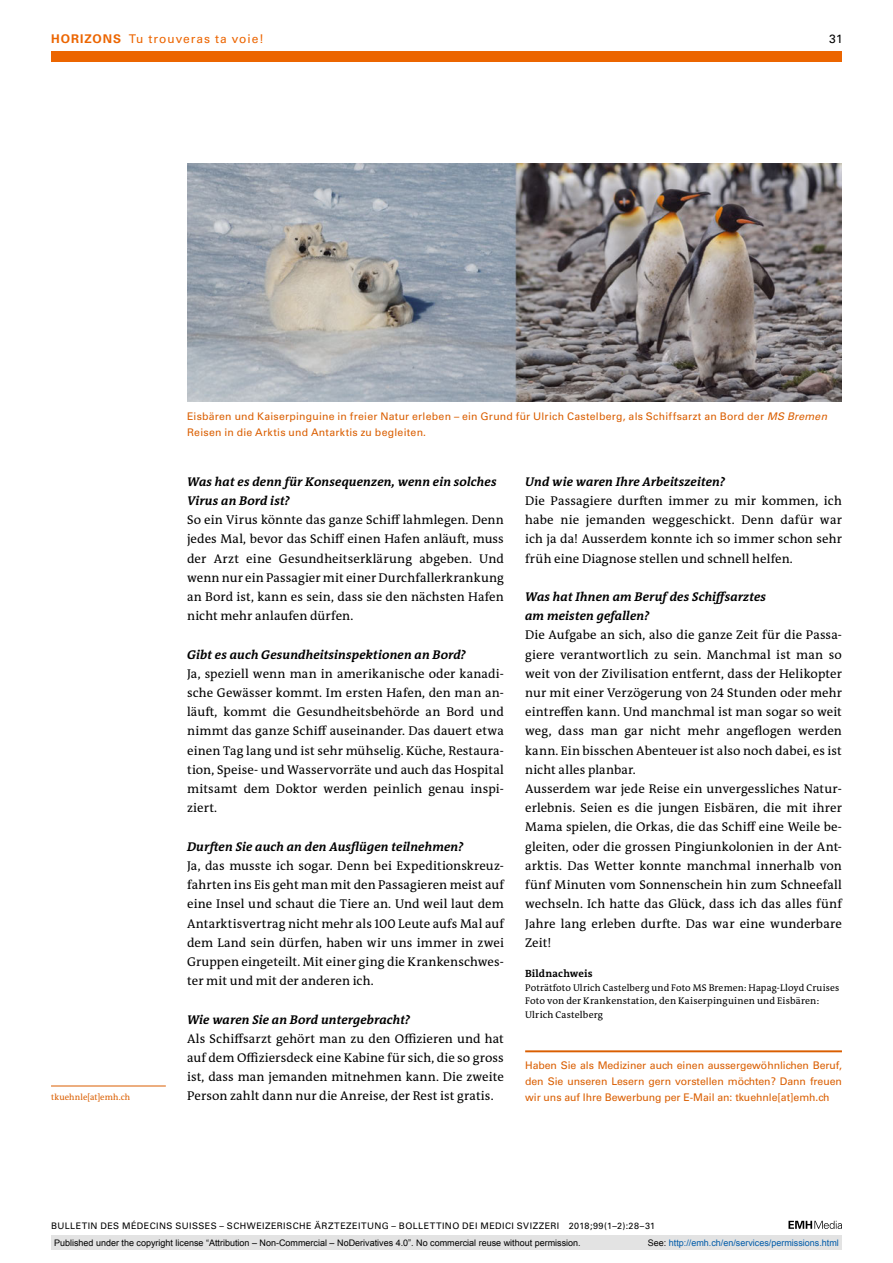
<style>
.page{position:relative;width:893px;height:1263px;background:#fff}
.page>*{position:absolute;margin:0;border:0;box-sizing:border-box;transform-origin:0 0}
.t1{font:12.75px/19.2px "The Antiqua B W5 Plain";letter-spacing:.01em;color:#000;text-align:justify}
.t2{font:italic 700 12.75px/19.2px "The Antiqua B W7";letter-spacing:.01em;color:#000}
.t3{font:12px "Univers LT Std";letter-spacing:.08em;color:#ec6500}
.t4{font:12px "Univers LT Std";color:#000}
.t5{font:10.5px/15.8px "Univers LT Std";letter-spacing:-.005em;color:#da5e00}
.t6{font:10.5px/15.8px "Univers LT Std";letter-spacing:.02em;color:#da5e00}
.t7{font:700 10.5px "The Antiqua B W7";letter-spacing:.015em;color:#000}
.t8{font:9.75px/13.5px "The Antiqua B W5 Plain";letter-spacing:.015em;color:#000}
.t9{font:9px "Arial";color:#000}
.t10{font:9px "Univers LT Std";letter-spacing:.05em;color:#000}
.t11{font:9px "Arial";color:#005ba9}
.t12{font:8.7px "The Antiqua B W5 Plain";letter-spacing:.02em;color:#da5e00}
.s1{font-weight:700}
.s2{font-style:italic}
.s3{color:#000}
</style>
<div class="page">
<svg style="left:788px;top:1221px;width:54px;height:8px"></svg>
<hr style="left:525px;top:1050px;width:317px;height:2px;background:#da5e00">
<hr style="left:51px;top:1086px;width:115px;height:1px;background:#da5e00">
<img style="left:187px;top:164px;width:655px;height:237px">
<div style="left:51px;top:51px;width:791px;height:11px;background:#ec6500"></div>
<div style="left:51px;top:1235px;width:791px;height:15px;background:#e3e3e3"></div>
<p class="t3" style="left:51px;top:31px;width:214px"><span class="s1">HORIZONS</span> Tu trouveras ta voie!</p>
<p class="t4" style="left:829px;top:31px;width:15px">31</p>
<p class="t6" style="left:187px;top:408px;width:641px">Eisbären und Kaiserpinguine in freier Natur erleben – ein Grund für Ulrich Castelberg, als Schiffsarzt an Bord der <span class="s2">MS Bremen<br></span>Reisen in die Arktis und Antarktis zu begleiten.</p>
<p class="t2" style="left:187px;top:472px;width:311px">Was hat es denn für Konsequenzen, wenn ein solches<br>Virus an Bord ist?</p>
<p class="t1" style="left:187px;top:510px;width:318px">So ein Virus könnte das ganze Schiff lahmlegen. Denn jedes Mal, bevor das Schiff einen Hafen anläuft, muss der Arzt eine Gesundheitserklärung abgeben. Und wenn nur ein Passagier mit einer Durchfallerkrankung an Bord ist, kann es sein, dass sie den nächsten Hafen nicht mehr anlaufen dürfen.</p>
<p class="t2" style="left:187px;top:645px;width:280px">Gibt es auch Gesundheitsinspektionen an Bord?</p>
<p class="t1" style="left:187px;top:664px;width:318px">Ja, speziell wenn man in amerikanische oder kanadi&shy;sche Gewässer kommt. Im ersten Hafen, den man an&shy;läuft, kommt die Gesundheitsbehörde an Bord und nimmt das ganze Schiff auseinander. Das dauert etwa einen Tag lang und ist sehr mühselig. Küche, Restaura&shy;tion, Speise- und Wasservorräte und auch das Hospital mitsamt dem Doktor werden peinlich genau inspi&shy;ziert.</p>
<p class="t2" style="left:187px;top:837px;width:278px">Durften Sie auch an den Ausflügen teilnehmen?</p>
<p class="t1" style="left:187px;top:856px;width:318px">Ja, das musste ich sogar. Denn bei Expeditionskreuz&shy;fahrten ins Eis geht man mit den Passagieren meist auf eine Insel und schaut die Tiere an. Und weil laut dem Antarktisvertrag nicht mehr als 100 Leute aufs Mal auf dem Land sein dürfen, haben wir uns immer in zwei Gruppen eingeteilt. Mit einer ging die Krankenschwes&shy;ter mit und mit der anderen ich.</p>
<p class="t2" style="left:187px;top:1010px;width:225px">Wie waren Sie an Bord untergebracht?</p>
<p class="t1" style="left:187px;top:1029px;width:318px">Als Schiffsarzt gehört man zu den Offizieren und hat auf dem Offiziersdeck eine Kabine für sich, die so gross ist, dass man jemanden mitnehmen kann. Die zweite Person zahlt dann nur die Anreise, der Rest ist gratis.</p>
<p class="t2" style="left:525px;top:472px;width:201px">Und wie waren Ihre Arbeitszeiten?</p>
<p class="t1" style="left:525px;top:491px;width:318px">Die Passagiere durften immer zu mir kommen, ich habe nie jemanden weggeschickt. Denn dafür war ich ja da! Ausserdem konnte ich so immer schon sehr früh eine Diagnose stellen und schnell helfen.</p>
<p class="t2" style="left:525px;top:587px;width:243px">Was hat Ihnen am Beruf des Schiffsarztes am meisten gefallen?</p>
<p class="t1" style="left:525px;top:626px;width:318px;text-align:left">Die Aufgabe an sich, also die ganze Zeit für die Passa&shy;giere verantwortlich zu sein. Manchmal ist man so weit von der Zivilisation entfernt, dass der Helikopter nur mit einer Verzögerung von 24 Stunden oder mehr eintreffen kann. Und manchmal ist man sogar so weit weg, dass man gar nicht mehr angeflogen werden kann. Ein bisschen Abenteuer ist also noch dabei, es ist nicht alles planbar.<br>Ausserdem war jede Reise ein unvergessliches Natur&shy;erlebnis. Seien es die jungen Eisbären, die mit ihrer Mama spielen, die Orkas, die das Schiff eine Weile be&shy;gleiten, oder die grossen Pingiunkolonien in der Ant&shy;arktis. Das Wetter konnte manchmal innerhalb von fünf Minuten vom Sonnenschein hin zum Schneefall wechseln. Ich hatte das Glück, dass ich das alles fünf Jahre lang erleben durfte. Das war eine wunderbare Zeit!</p>
<p class="t7" style="left:525px;top:967px;width:69px">Bildnachweis</p>
<p class="t8" style="left:525px;top:981px;width:316px">Poträtfoto Ulrich Castelberg und Foto MS Bremen: Hapag-Lloyd Cruises<br>Foto von der Krankenstation, den Kaiserpinguinen und Eisbären:<br>Ulrich Castelberg</p>
<p class="t5" style="left:525px;top:1058px;width:318px">Haben Sie als Mediziner auch einen aussergewöhnlichen Beruf, den Sie unseren Lesern gern vorstellen möchten? Dann freuen</p>
<p class="t12" style="left:51px;top:1091px;width:81px">tkuehnle[at]emh.ch</p>
<p class="t5" style="left:525px;top:1089px;width:306px">wir uns auf Ihre Bewerbung per E-Mail an: tkuehnle[at]emh.ch</p>
<p class="t10" style="left:51px;top:1220px;width:606px">BULLETIN DES MÉDECINS SUISSES – SCHWEIZERISCHE ÄRZTEZEITUNG – BOLLETTINO DEI MEDICI SVIZZERI 2018;99(1–2):28–31</p>
<p class="t9" style="left:54px;top:1237px;width:528px">Published under the copyright license “Attribution – Non-Commercial – NoDerivatives 4.0”. No commercial reuse without permission.</p>
<p class="t11" style="left:648px;top:1237px;width:193px"><span class="s3">See:</span> http://emh.ch/en/services/permissions.html</p>
</div>
